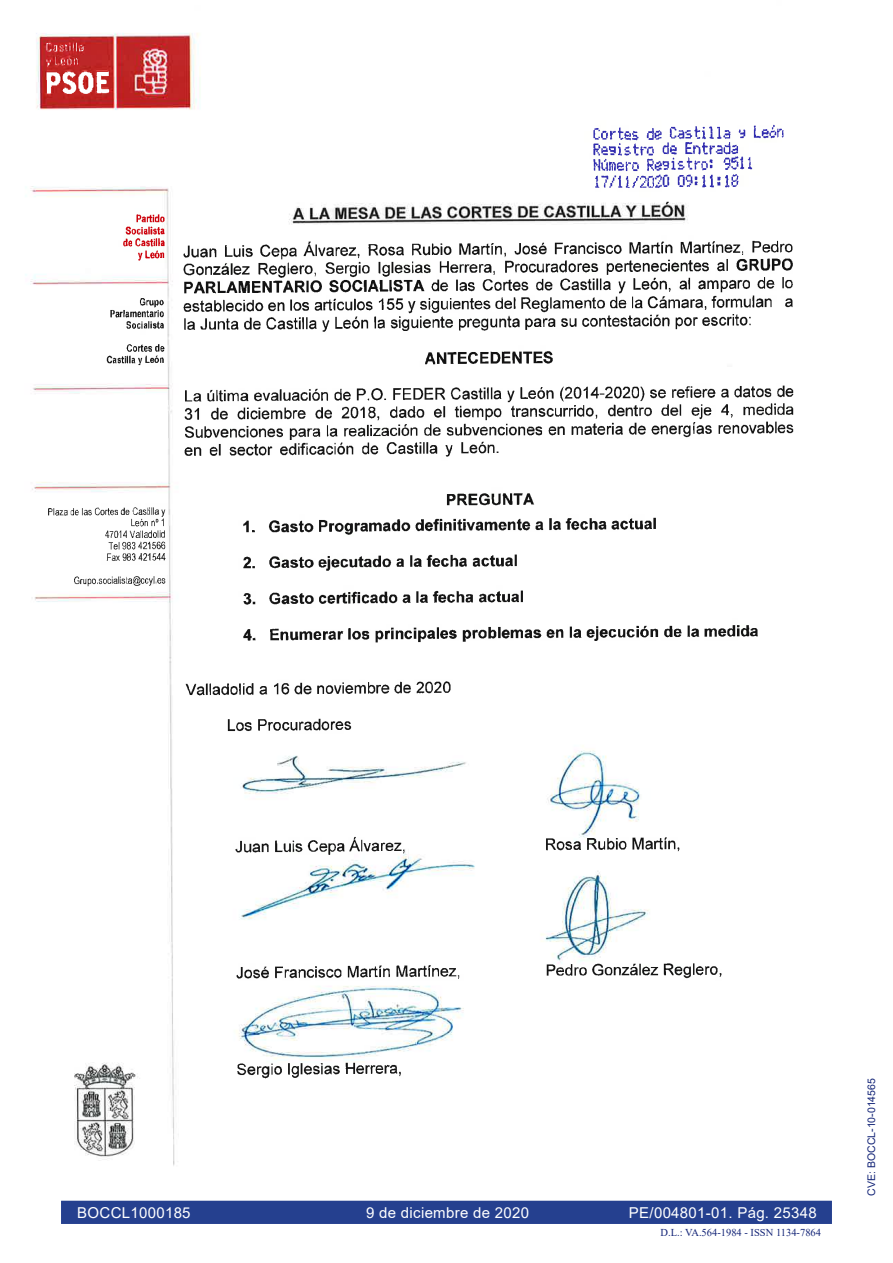
<style>
.page{position:relative;width:893px;height:1263px;background:#fff}
.page>*{position:absolute;margin:0;border:0;box-sizing:border-box;transform-origin:0 0}
.E_CVE{font:15px "Arial";letter-spacing:.02em;color:#fff}
.t1{font:10.5px "Times New Roman";color:#132477}
.t2{font:10.5px "Arial";color:#132477}
</style>
<div class="page">
<div style="left:60px;top:1200px;width:773px;height:25px;background:#25408f"></div>
<div style="left:60px;top:1199px;width:773px;height:26px;border:2px solid #fff"></div>
<img style="left:25px;top:33px;width:808px;height:1167px">
<img style="left:45px;top:42px;width:66px;height:52px">
<img style="left:122px;top:215px;width:43px;height:45px">
<img style="left:48px;top:297px;width:747px;height:782px">
<img style="left:182px;top:125px;width:613px;height:239px">
<p class="E_CVE" style="left:77px;top:1202px;width:115px">BOCCL1000185</p>
<p class="E_CVE" style="left:366px;top:1202px;width:165px">9 de diciembre de 2020</p>
<p class="E_CVE" style="left:629px;top:1202px;width:189px">PE/004801-01. Pág. 25348</p>
<p class="t1" style="left:661px;top:1225px;width:162px">D.L.: VA.564-1984 - ISSN 1134-7864</p>
<p class="t2" style="left:864px;top:1195px;width:119px;rotate:-90deg">CVE: BOCCL-10-014565</p>
</div>
